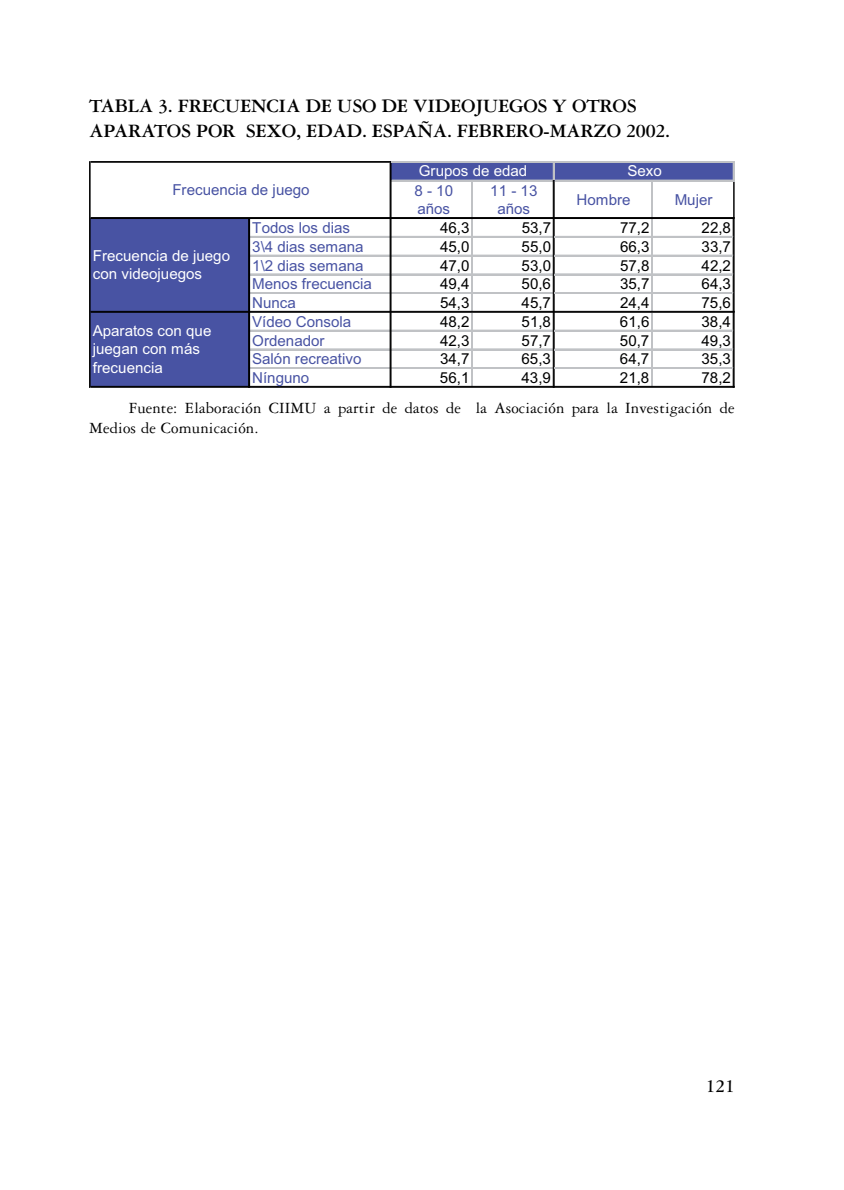
<style>
.page{position:relative;width:844px;height:1190px;background:#fff}
.page>*{position:absolute;margin:0;border:0;box-sizing:border-box;transform-origin:0 0}
.t1{font:700 20.12px/24.5px "Garamond Three";letter-spacing:-.015em;color:#000}
.t2{font:700 19.25px "Garamond Three";color:#000}
.t3{font:16.62px/19.9px "Garamond Three";letter-spacing:.01em;color:#000}
.t4{font:15.05px/18.7px "Arial";color:#4853a3}
.t5{font:15.05px "Arial";color:#000}
.t6{font:15.05px/18.7px "Arial";color:#fff}
</style>
<div class="page">
<svg style="left:250px;top:161px;width:485px;height:227px"></svg>
<div style="left:390px;top:162px;width:343px;height:19px;background:#4853a3"></div>
<div style="left:90px;top:218px;width:159px;height:169px;background:#4853a3"></div>
<hr style="left:91px;top:161px;width:300px;height:2px;background:#000">
<hr style="left:391px;top:180px;width:162px;height:2px;background:#c0c2c5">
<svg style="left:552px;top:163px;width:2px;height:17px"></svg>
<hr style="left:471px;top:182px;width:2px;height:36px;background:#c0c2c5">
<hr style="left:651px;top:182px;width:1px;height:36px;background:#c0c2c5">
<svg style="left:732px;top:163px;width:2px;height:17px"></svg>
<hr style="left:250px;top:236px;width:140px;height:2px;background:#c0c2c5">
<hr style="left:391px;top:236px;width:162px;height:2px;background:#c0c2c5">
<hr style="left:250px;top:255px;width:140px;height:2px;background:#c0c2c5">
<hr style="left:391px;top:255px;width:162px;height:2px;background:#c0c2c5">
<hr style="left:250px;top:274px;width:140px;height:1px;background:#c0c2c5">
<hr style="left:391px;top:274px;width:162px;height:1px;background:#c0c2c5">
<hr style="left:250px;top:292px;width:140px;height:1px;background:#c0c2c5">
<hr style="left:250px;top:293px;width:140px;height:1px;background:#c0c2c5">
<hr style="left:391px;top:292px;width:162px;height:1px;background:#c0c2c5">
<hr style="left:391px;top:293px;width:162px;height:1px;background:#c0c2c5">
<hr style="left:471px;top:219px;width:2px;height:92px;background:#c0c2c5">
<hr style="left:651px;top:219px;width:1px;height:92px;background:#c0c2c5">
<hr style="left:250px;top:330px;width:140px;height:2px;background:#c0c2c5">
<hr style="left:391px;top:330px;width:162px;height:2px;background:#c0c2c5">
<hr style="left:250px;top:349px;width:140px;height:1px;background:#c0c2c5">
<hr style="left:391px;top:349px;width:162px;height:1px;background:#c0c2c5">
<hr style="left:250px;top:367px;width:140px;height:1px;background:#c0c2c5">
<hr style="left:250px;top:368px;width:140px;height:1px;background:#c0c2c5">
<hr style="left:391px;top:367px;width:162px;height:1px;background:#c0c2c5">
<hr style="left:391px;top:368px;width:162px;height:1px;background:#c0c2c5">
<hr style="left:89px;top:161px;width:2px;height:227px;background:#000">
<hr style="left:389px;top:163px;width:1px;height:225px;background:#000">
<hr style="left:390px;top:163px;width:1px;height:225px;background:#000">
<hr style="left:552px;top:180px;width:1px;height:208px;background:#000">
<hr style="left:553px;top:180px;width:1px;height:208px;background:#000">
<hr style="left:732px;top:181px;width:2px;height:207px;background:#000">
<hr style="left:471px;top:313px;width:2px;height:73px;background:#c0c2c5">
<hr style="left:651px;top:313px;width:1px;height:73px;background:#c0c2c5">
<hr style="left:248px;top:219px;width:2px;height:169px;background:#000">
<hr style="left:391px;top:161px;width:343px;height:2px;background:#c0c2c5">
<hr style="left:554px;top:180px;width:180px;height:2px;background:#c0c2c5">
<hr style="left:91px;top:217px;width:643px;height:1px;background:#000">
<hr style="left:91px;top:218px;width:643px;height:1px;background:#000">
<hr style="left:554px;top:236px;width:178px;height:2px;background:#c0c2c5">
<hr style="left:554px;top:255px;width:178px;height:2px;background:#c0c2c5">
<hr style="left:554px;top:274px;width:178px;height:1px;background:#c0c2c5">
<hr style="left:554px;top:292px;width:178px;height:1px;background:#c0c2c5">
<hr style="left:554px;top:293px;width:178px;height:1px;background:#c0c2c5">
<hr style="left:91px;top:311px;width:643px;height:2px;background:#000">
<hr style="left:554px;top:330px;width:178px;height:2px;background:#c0c2c5">
<hr style="left:554px;top:349px;width:178px;height:1px;background:#c0c2c5">
<hr style="left:554px;top:367px;width:178px;height:1px;background:#c0c2c5">
<hr style="left:554px;top:368px;width:178px;height:1px;background:#c0c2c5">
<hr style="left:91px;top:386px;width:643px;height:2px;background:#000">
<p class="t1" style="left:89px;top:96px;width:582px">TABLA 3. FRECUENCIA DE USO DE VIDEOJUEGOS Y OTROS<br>APARATOS POR SEXO, EDAD. ESPAÑA. FEBRERO-MARZO 2002.</p>
<p class="t4" style="left:172px;top:182px;width:139px">Frecuencia de juego</p>
<p class="t6" style="left:418px;top:163px;width:110px">Grupos de edad</p>
<p class="t6" style="left:627px;top:163px;width:36px">Sexo</p>
<p class="t4" style="left:414px;top:183px;width:40px">8 - 10 años</p>
<p class="t4" style="left:490px;top:183px;width:49px;text-align:center">11 - 13 años</p>
<p class="t4" style="left:576px;top:192px;width:56px">Hombre</p>
<p class="t4" style="left:674px;top:192px;width:39px">Mujer</p>
<p class="t6" style="left:93px;top:247px;width:139px">Frecuencia de juego con videojuegos</p>
<p class="t4" style="left:252px;top:220px;width:99px">Todos los dias</p>
<p class="t5" style="left:440px;top:222px;width:31px">46,3</p>
<p class="t5" style="left:521px;top:222px;width:31px">53,7</p>
<p class="t5" style="left:619px;top:222px;width:31px">77,2</p>
<p class="t5" style="left:701px;top:222px;width:31px">22,8</p>
<p class="t4" style="left:252px;top:239px;width:113px">3\4 dias semana</p>
<p class="t5" style="left:440px;top:241px;width:31px">45,0</p>
<p class="t5" style="left:521px;top:241px;width:31px">55,0</p>
<p class="t5" style="left:619px;top:241px;width:31px">66,3</p>
<p class="t5" style="left:701px;top:241px;width:31px">33,7</p>
<p class="t4" style="left:252px;top:258px;width:113px">1\2 dias semana</p>
<p class="t5" style="left:440px;top:260px;width:31px">47,0</p>
<p class="t5" style="left:521px;top:260px;width:31px">53,0</p>
<p class="t5" style="left:619px;top:260px;width:31px">57,8</p>
<p class="t5" style="left:701px;top:260px;width:31px">42,2</p>
<p class="t4" style="left:252px;top:276px;width:121px">Menos frecuencia</p>
<p class="t5" style="left:440px;top:279px;width:31px">49,4</p>
<p class="t5" style="left:521px;top:279px;width:31px">50,6</p>
<p class="t5" style="left:619px;top:279px;width:31px">35,7</p>
<p class="t5" style="left:701px;top:279px;width:31px">64,3</p>
<p class="t4" style="left:252px;top:295px;width:45px">Nunca</p>
<p class="t5" style="left:440px;top:297px;width:31px">54,3</p>
<p class="t5" style="left:521px;top:297px;width:31px">45,7</p>
<p class="t5" style="left:619px;top:297px;width:31px">24,4</p>
<p class="t5" style="left:701px;top:297px;width:31px">75,6</p>
<p class="t4" style="left:252px;top:314px;width:101px">Vídeo Consola</p>
<p class="t5" style="left:440px;top:316px;width:31px">48,2</p>
<p class="t5" style="left:521px;top:316px;width:31px">51,8</p>
<p class="t5" style="left:619px;top:316px;width:31px">61,6</p>
<p class="t5" style="left:701px;top:316px;width:31px">38,4</p>
<p class="t4" style="left:252px;top:333px;width:74px">Ordenador</p>
<p class="t5" style="left:440px;top:335px;width:31px">42,3</p>
<p class="t5" style="left:521px;top:335px;width:31px">57,7</p>
<p class="t5" style="left:619px;top:335px;width:31px">50,7</p>
<p class="t5" style="left:701px;top:335px;width:31px">49,3</p>
<p class="t4" style="left:252px;top:351px;width:111px">Salón recreativo</p>
<p class="t5" style="left:440px;top:354px;width:31px">34,7</p>
<p class="t5" style="left:521px;top:354px;width:31px">65,3</p>
<p class="t5" style="left:619px;top:354px;width:31px">64,7</p>
<p class="t5" style="left:701px;top:354px;width:31px">35,3</p>
<p class="t4" style="left:252px;top:370px;width:59px">Nínguno</p>
<p class="t5" style="left:440px;top:372px;width:31px">56,1</p>
<p class="t5" style="left:521px;top:372px;width:31px">43,9</p>
<p class="t5" style="left:619px;top:372px;width:31px">21,8</p>
<p class="t5" style="left:701px;top:372px;width:31px">78,2</p>
<p class="t3" style="left:89px;top:399px;width:646px;text-indent:40px">Fuente: Elaboración CIIMU a partir de datos de la Asociación para la Investigación de<br>Medios de Comunicación.</p>
<p class="t6" style="left:93px;top:322px;width:120px">Aparatos con que juegan con más frecuencia</p>
<p class="t2" style="left:705px;top:1080px;width:30px">121</p>
</div>
